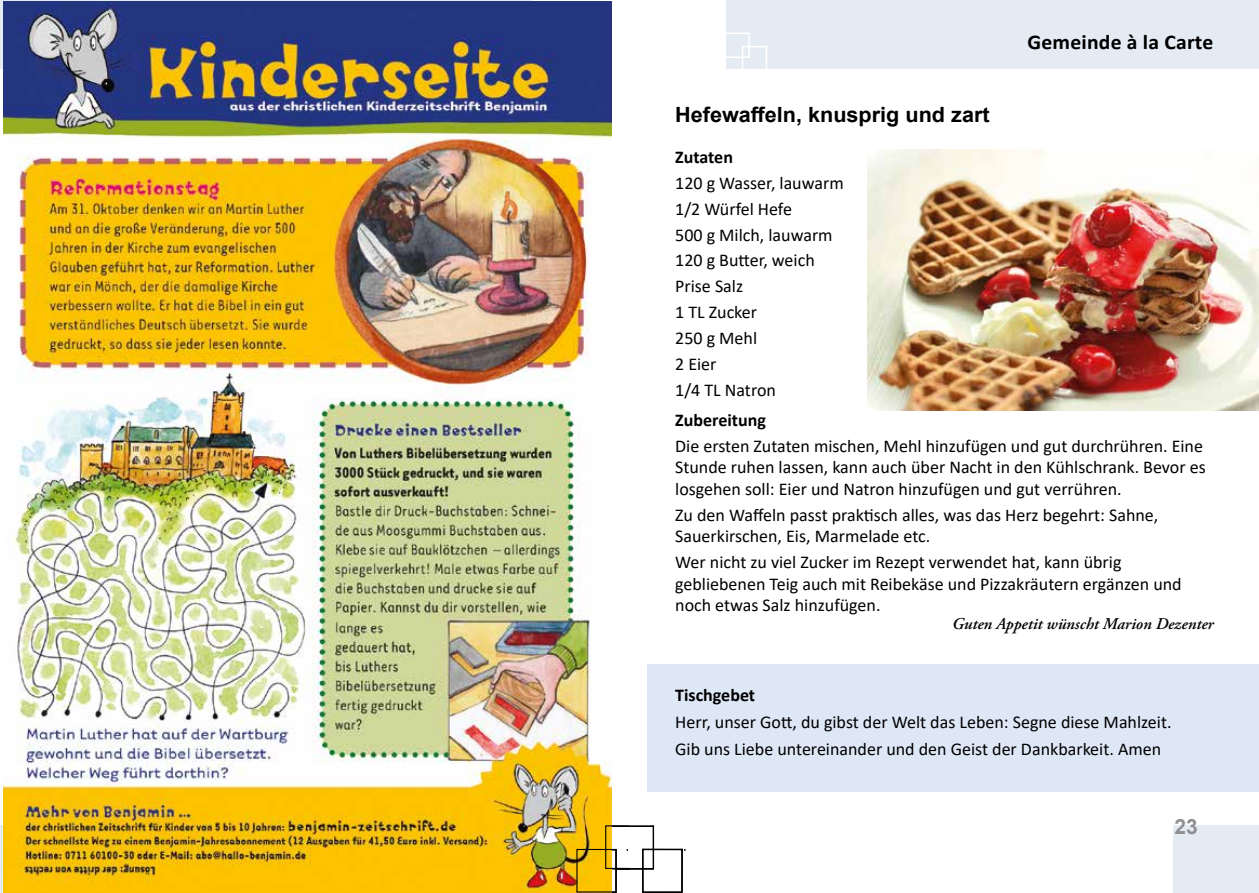
<style>
.page{position:relative;width:1259px;height:893px;background:#fff}
.page>*{position:absolute;margin:0;border:0;box-sizing:border-box;transform-origin:0 0}
.t1{font:700 21px "Arial";color:#000}
.t2{font:700 21px "Calibri";letter-spacing:.01em;color:#000}
.t3{font:700 21px "Arial";color:#8f8e92}
.t4{font:18px/25.8px "Calibri";color:#000}
.t5{font:700 18px "Calibri";color:#000}
.t6{font:italic 600 16.5px "Adobe Garamond Pro";color:#000}
</style>
<div class="page">
<div style="left:0;top:826px;width:85px;height:67px;background:#e5ebf3"></div>
<div style="left:0;top:0;width:531px;height:69px;background:#e5ebf3"></div>
<div style="left:1173px;top:826px;width:86px;height:67px;background:#e5ebf3"></div>
<div style="left:726px;top:0;width:533px;height:69px;background:#e5ebf3"></div>
<svg style="left:726px;top:33px;width:41px;height:36px"></svg>
<img style="left:3px;top:1px;width:608px;height:892px">
<div style="left:648px;top:664px;width:611px;height:128px;background:#dee7f6"></div>
<svg style="left:576px;top:825px;width:109px;height:68px"></svg>
<img style="left:867px;top:150px;width:392px;height:261px">
<p class="t1" style="left:675px;top:100px;width:316px">Hefewaffeln, knusprig und zart</p>
<p class="t2" style="left:1027px;top:27px;width:187px">Gemeinde à la Carte</p>
<p class="t5" style="left:675px;top:144px;width:59px">Zutaten</p>
<p class="t4" style="left:675px;top:170px;width:170px">120 g Wasser, lauwarm<br>1/2 Würfel Hefe<br>500 g Milch, lauwarm<br>120 g Butter, weich<br>Prise Salz<br>1 TL Zucker<br>250 g Mehl<br>2 Eier<br>1/4 TL Natron</p>
<p class="t5" style="left:675px;top:407px;width:92px">Zubereitung</p>
<p class="t4" style="left:675px;top:434px;width:532px;line-height:21.6px">Die ersten Zutaten mischen, Mehl hinzufügen und gut durchrühren. Eine<br>Stunde ruhen lassen, kann auch über Nacht in den Kühlschrank. Bevor es losgehen soll: Eier und Natron hinzufügen und gut verrühren.</p>
<p class="t4" style="left:675px;top:503px;width:485px;line-height:21.6px">Zu den Waffeln passt praktisch alles, was das Herz begehrt: Sahne,<br>Sauerkirschen, Eis, Marmelade etc.</p>
<p class="t4" style="left:675px;top:551px;width:508px;line-height:21.6px">Wer nicht zu viel Zucker im Rezept verwendet hat, kann übrig gebliebenen Teig auch mit Reibekäse und Pizzakräutern ergänzen und noch etwas Salz hinzufügen.</p>
<p class="t6" style="left:952px;top:615px;width:263px">Guten Appetit wünscht Marion Dezenter</p>
<p class="t5" style="left:675px;top:683px;width:81px">Tischgebet</p>
<p class="t4" style="left:675px;top:708px;width:498px;line-height:26.7px">Herr, unser Gott, du gibst der Welt das Leben: Segne diese Mahlzeit.<br>Gib uns Liebe untereinander und den Geist der Dankbarkeit. Amen</p>
<p class="t3" style="left:1174px;top:811px;width:25px">23</p>
</div>
